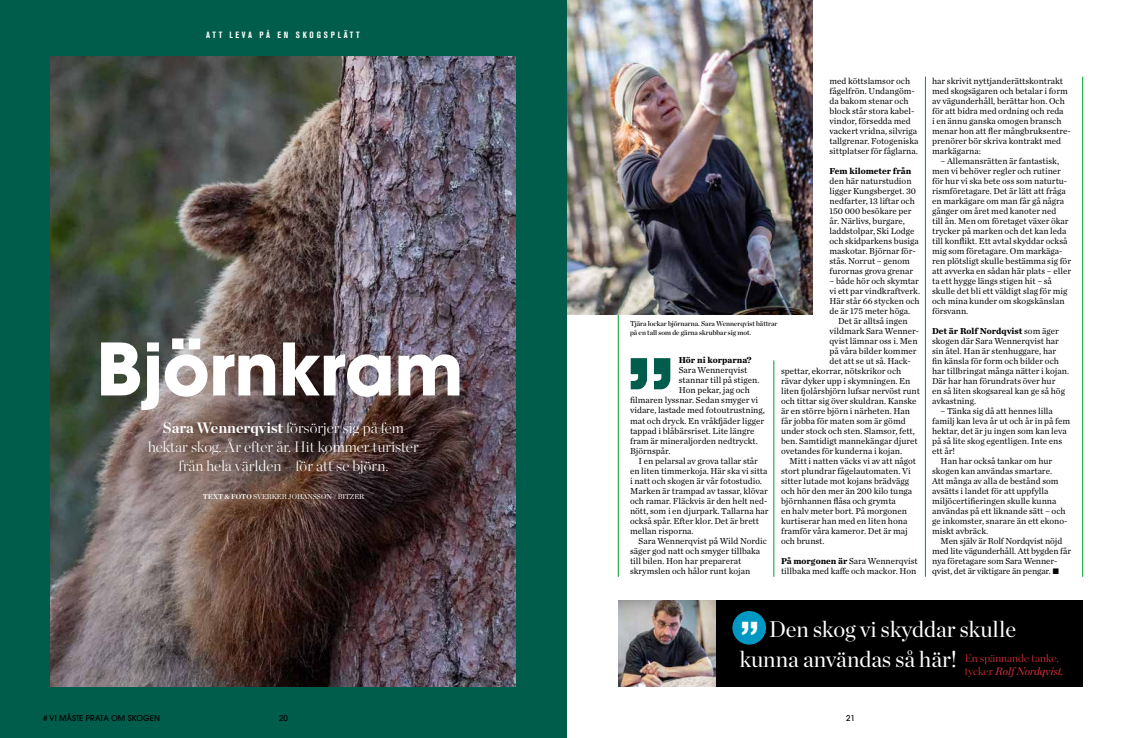
<style>
.page{position:relative;width:1134px;height:738px;background:#fff}
.page>*{position:absolute;margin:0;border:0;box-sizing:border-box;transform-origin:0 0}
.t1{font:700 71.5px "ITC Avant Garde Pro";letter-spacing:-.015em;color:#fff}
.t2{font:700 38.5px "Akzidenz Grotesk BQ";color:#fff}
.t3{font:22.6px/29.5px "Chronicle Display";color:#fff}
.t4{font:200 15px/19px "Chronicle Display";color:#fff;text-align:center}
.t5{font:200 11px/13px "Chronicle Display";color:#e3323c}
.t6{font:9px/10px "Chronicle Text G1";color:#000}
.t7{font:700 9px "Chronicle Text G1";color:#000}
.t8{font:700 9px "Akzidenz Grot Con BQ";letter-spacing:.3em;color:#fff}
.t9{font:500 8px "ITC Avant Garde Pro";color:#000}
.t10{font:7px/9px "Chronicle Display Semi";color:#000}
.t11{font:7px "Chronicle Display";color:#fff}
.s1{font-weight:700}
.s2{font-weight:400;font-style:italic}
</style>
<div class="page">
<div style="left:618px;top:600px;width:465px;height:86px;background:#000"></div>
<div style="left:0;top:0;width:567px;height:737px;background:#005d4b"></div>
<hr style="left:618px;top:72px;width:1px;height:504px;background:#009c2a">
<img style="left:51px;top:57px;width:465px;height:629px">
<img style="left:567px;top:0;width:245px;height:314px">
<hr style="left:774px;top:360px;width:1px;height:216px;background:#009c2a">
<hr style="left:925px;top:77px;width:1px;height:499px;background:#009c2a">
<hr style="left:1082px;top:77px;width:1px;height:499px;background:#009c2a">
<div style="left:732px;top:610px;width:34px;height:34px;background:#0098c2;border-radius:50%"></div>
<img style="left:618px;top:600px;width:97px;height:86px">
<svg style="left:631px;top:358px;width:39px;height:31px"></svg>
<p class="t8" style="left:206px;top:30px;width:155px">ATT LEVA PÅ EN SKOGSPLÄTT</p>
<h1 class="t1" style="left:96px;top:321px;width:369px">Björnkram</h1>
<h3 class="t4" style="left:148px;top:416px;width:272px"><span class="s1">Sara Wennerqvist</span> försörjer sig på fem hektar skog. År efter år. Hit kommer turister från hela världen – för att se björn.</h3>
<p class="t11" style="left:203px;top:490px;width:163px"><span class="s1">TEXT &amp; FOTO</span> SVERKER JOHANSSON / BITZER</p>
<p class="t6" style="left:829px;top:75px;width:90px">med köttslamsor och fågelfrön. Undangöm&shy;da bakom stenar och block står stora kabel&shy;vindor, försedda med vackert vridna, silvriga tallgrenar. Fotogeniska sittplatser för fåglarna.</p>
<p class="t7" style="left:829px;top:163px;width:83px">Fem kilometer från</p>
<p class="t6" style="left:829px;top:175px;width:91px">den här naturstudion ligger Kungsberget. 30 nedfarter, 13 liftar och<br>150 000 besökare per år. Närlivs, burgare, laddstolpar, Ski Lodge och skidparkens busiga maskotar. Björnar för&shy;stås. Norrut – genom furornas grova grenar</p>
<p class="t6" style="left:829px;top:275px;width:92px">– både hör och skymtar vi ett par vindkraftverk.<br>Här står 66 stycken och de är 175 meter höga.</p>
<p class="t6" style="left:838px;top:315px;width:71px">Det är alltså ingen</p>
<p class="t6" style="left:829px;top:325px;width:91px">vildmark Sara Wenner-</p>
<p class="t6" style="left:829px;top:335px;width:90px">qvist lämnar oss i. Men</p>
<p class="t6" style="left:829px;top:345px;width:88px">på våra bilder kommer</p>
<p class="t6" style="left:829px;top:355px;width:83px">det att se ut så. Hack-</p>
<p class="t6" style="left:781px;top:365px;width:122px">spettar, ekorrar, nötskrikor och</p>
<p class="t6" style="left:781px;top:375px;width:131px">rävar dyker upp i skymningen. En</p>
<p class="t6" style="left:781px;top:385px;width:140px">liten fjolårsbjörn lufsar nervöst runt</p>
<p class="t6" style="left:781px;top:395px;width:137px">och tittar sig över skuldran. Kanske</p>
<p class="t6" style="left:781px;top:405px;width:131px">är en större björn i närheten. Han</p>
<p class="t6" style="left:781px;top:415px;width:126px">får jobba för maten som är gömd</p>
<p class="t6" style="left:781px;top:425px;width:135px">under stock och sten. Slamsor, fett,</p>
<p class="t6" style="left:781px;top:435px;width:138px">ben. Samtidigt mannekängar djuret</p>
<p class="t6" style="left:781px;top:445px;width:123px">ovetandes för kunderna i kojan.</p>
<p class="t6" style="left:789px;top:455px;width:128px">Mitt i natten väcks vi av att något</p>
<p class="t6" style="left:781px;top:465px;width:131px">stort plundrar fågelautomaten. Vi</p>
<p class="t6" style="left:781px;top:475px;width:130px">sitter lutade mot kojans brädvägg</p>
<p class="t6" style="left:781px;top:485px;width:133px">och hör den mer än 200 kilo tunga</p>
<p class="t6" style="left:781px;top:495px;width:116px">björnhannen flåsa och grymta</p>
<p class="t6" style="left:781px;top:505px;width:127px">en halv meter bort. På morgonen</p>
<p class="t6" style="left:781px;top:515px;width:128px">kurtiserar han med en liten hona</p>
<p class="t6" style="left:781px;top:525px;width:128px">framför våra kameror. Det är maj</p>
<p class="t6" style="left:781px;top:535px;width:45px">och brunst.</p>
<p class="t6" style="left:781px;top:555px;width:138px"><span class="s1">På morgonen är</span> Sara Wennerqvist tillbaka med kaffe och mackor. Hon</p>
<p class="t10" style="left:630px;top:318px;width:149px">Tjära lockar björnarna. Sara Wennerqvist bättrar på en tall som de gärna skrubbar sig mot.</p>
<p class="t7" style="left:679px;top:353px;width:74px">Hör ni korparna?</p>
<p class="t6" style="left:679px;top:364px;width:70px">Sara Wennerqvist</p>
<p class="t6" style="left:679px;top:374px;width:82px">stannar till på stigen.</p>
<p class="t6" style="left:679px;top:384px;width:72px">Hon pekar, jag och</p>
<p class="t6" style="left:630px;top:394px;width:130px">filmaren lyssnar. Sedan smyger vi</p>
<p class="t6" style="left:630px;top:404px;width:136px">vidare, lastade med fotoutrustning,</p>
<p class="t6" style="left:630px;top:414px;width:136px">mat och dryck. En vråkfjäder ligger</p>
<p class="t6" style="left:630px;top:424px;width:126px">tappad i blåbärsriset. Lite längre</p>
<p class="t6" style="left:630px;top:434px;width:129px">fram är mineraljorden nedtryckt.</p>
<p class="t6" style="left:630px;top:444px;width:42px">Björnspår.</p>
<p class="t6" style="left:639px;top:454px;width:121px">I en pelarsal av grova tallar står</p>
<p class="t6" style="left:630px;top:464px;width:139px">en liten timmerkoja. Här ska vi sitta</p>
<p class="t6" style="left:630px;top:474px;width:133px">i natt och skogen är vår fotostudio.</p>
<p class="t6" style="left:630px;top:484px;width:139px">Marken är trampad av tassar, klövar</p>
<p class="t6" style="left:630px;top:494px;width:139px">och ramar. Fläckvis är den helt ned-</p>
<p class="t6" style="left:630px;top:504px;width:140px">nött, som i en djurpark. Tallarna har</p>
<p class="t6" style="left:630px;top:514px;width:130px">också spår. Efter klor. Det är brett</p>
<p class="t6" style="left:630px;top:524px;width:65px">mellan risporna.</p>
<p class="t6" style="left:639px;top:534px;width:130px">Sara Wennerqvist på Wild Nordic</p>
<p class="t6" style="left:630px;top:544px;width:132px">säger god natt och smyger tillbaka</p>
<p class="t6" style="left:630px;top:554px;width:113px">till bilen. Hon har preparerat</p>
<p class="t6" style="left:630px;top:564px;width:122px">skrymslen och hålor runt kojan</p>
<p class="t6" style="left:932px;top:75px;width:140px">har skrivit nyttjanderättskontrakt med skogsägaren och betalar i form av vägunderhåll, berättar hon. Och för att bidra med ordning och reda<br>i en ännu ganska omogen bransch menar hon att fler mångbruksentre&shy;prenörer bör skriva kontrakt med markägarna:</p>
<p class="t6" style="left:932px;top:155px;width:140px;text-indent:9px">– Allemansrätten är fantastisk, men vi behöver regler och rutiner för hur vi ska bete oss som naturtu&shy;rismföretagare. Det är lätt att fråga en markägare om man får gå några gånger om året med kanoter ned<br>till ån. Men om företaget växer ökar trycker på marken och det kan leda till konflikt. Ett avtal skyddar också mig som företagare. Om markäga&shy;ren plötsligt skulle bestämma sig för att avverka en sådan här plats – eller ta ett hygge längs stigen hit – så skulle det bli ett väldigt slag för mig och mina kunder om skogskänslan försvann.</p>
<p class="t6" style="left:932px;top:325px;width:138px"><span class="s1">Det är Rolf Nordqvist</span> som äger skogen där Sara Wennerqvist har sin åtel. Han är stenhuggare, har<br>fin känsla för form och bilder och har tillbringat många nätter i kojan.<br>Där har han förundrats över hur<br>en så liten skogsareal kan ge så hög avkastning.</p>
<p class="t6" style="left:940px;top:405px;width:114px">– Tänka sig då att hennes lilla</p>
<p class="t6" style="left:932px;top:415px;width:140px">familj kan leva år ut och år in på fem</p>
<p class="t6" style="left:932px;top:425px;width:136px">hektar, det är ju ingen som kan leva</p>
<p class="t6" style="left:932px;top:435px;width:132px">på så lite skog egentligen. Inte ens</p>
<p class="t6" style="left:932px;top:445px;width:24px">ett år!</p>
<p class="t6" style="left:940px;top:455px;width:113px">Han har också tankar om hur</p>
<p class="t6" style="left:932px;top:465px;width:121px">skogen kan användas smartare.</p>
<p class="t6" style="left:932px;top:475px;width:128px">Att många av alla de bestånd som</p>
<p class="t6" style="left:932px;top:485px;width:118px">avsätts i landet för att uppfylla</p>
<p class="t6" style="left:932px;top:495px;width:126px">miljöcertifieringen skulle kunna</p>
<p class="t6" style="left:932px;top:505px;width:135px">användas på ett liknande sätt – och</p>
<p class="t6" style="left:932px;top:515px;width:137px">ge inkomster, snarare än ett ekono-</p>
<p class="t6" style="left:932px;top:525px;width:58px">miskt avbräck.</p>
<p class="t6" style="left:940px;top:535px;width:123px">Men själv är Rolf Nordqvist nöjd</p>
<p class="t6" style="left:932px;top:545px;width:140px">med lite vägunderhåll. Att bygden får</p>
<p class="t6" style="left:932px;top:555px;width:127px">nya företagare som Sara Wenner-</p>
<p class="t6" style="left:932px;top:565px;width:129px">qvist, det är viktigare än pengar. •</p>
<h3 class="t3" style="left:740px;top:612px;width:278px;text-indent:29px">Den skog vi skyddar skulle kunna användas så här!</h3>
<h2 class="t2" style="left:740px;top:612px;width:20px">”</h2>
<p class="t5" style="left:965px;top:650px;width:100px">En spännande tanke, tycker <span class="s2">Rolf Nordqvist.</span></p>
<p class="t9" style="left:43px;top:712px;width:118px"># VI MÅSTE PRATA OM SKOGEN</p>
<p class="t9" style="left:279px;top:712px;width:10px">20</p>
<p class="t9" style="left:846px;top:712px;width:10px">21</p>
</div>
